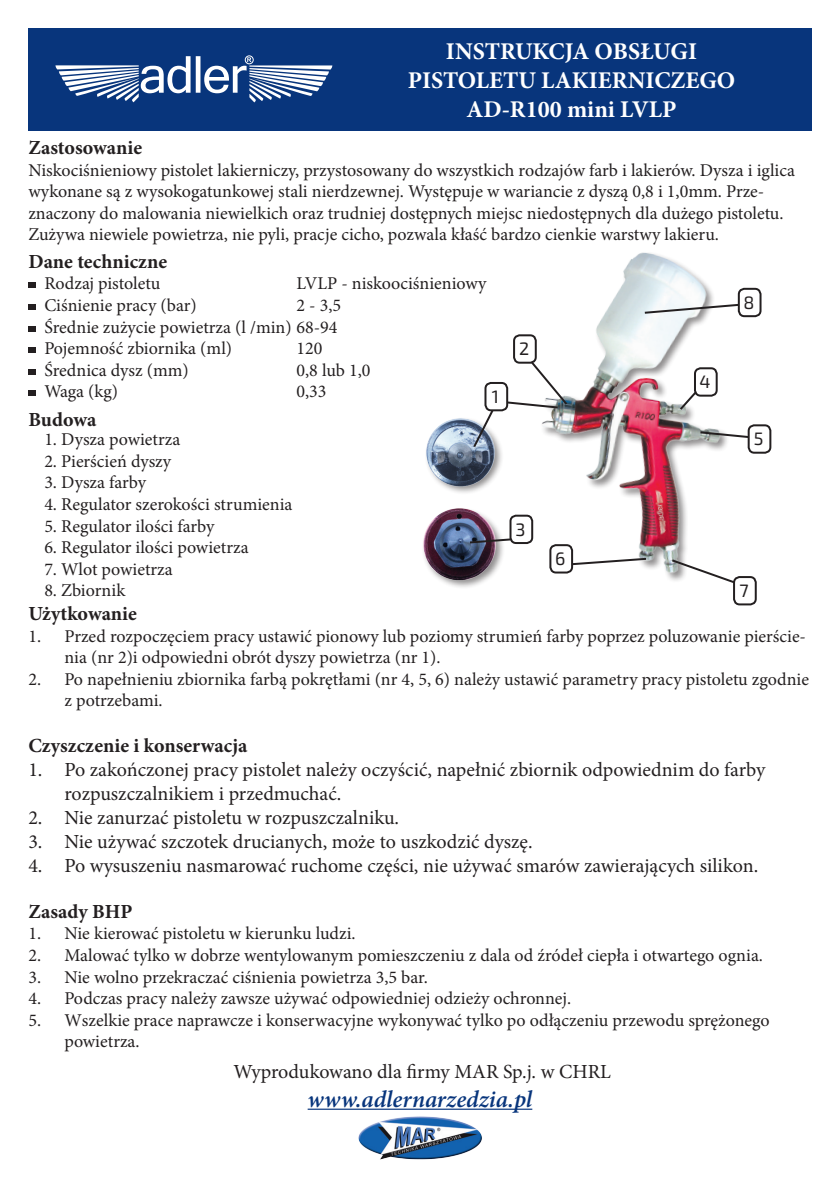
<style>
.page{position:relative;width:840px;height:1191px;background:#fff}
.page>*{position:absolute;margin:0;border:0;box-sizing:border-box;transform-origin:0 0}
.t1{font:700 24px/28.8px "Minion Pro";color:#fff;text-align:center}
.t2{font:italic 600 24px "Minion Pro";color:#08357c}
.t3{font:20px/24px "Minion Pro";color:#231f20}
.t4{font:700 20px "Minion Pro";color:#231f20}
.t5{font:18px/21.6px "Minion Pro";color:#231f20}
.t6{font:18px "Exo 2";color:#231f20}
</style>
<div class="page">
<div style="left:421px;top:417px;width:84px;height:172px;background:#231f20;opacity:.5"></div>
<img style="left:421px;top:417px;width:78px;height:74px">
<img style="left:421px;top:505px;width:79px;height:78px">
<img style="left:531px;top:252px;width:219px;height:326px">
<div style="left:28px;top:28px;width:783px;height:102px;background:#08357c"></div>
<svg style="left:55px;top:56px;width:277px;height:46px"></svg>
<div style="left:245px;top:55px;width:8px;height:9px;border:1px solid #fff;border-radius:50%"></div>
<hr style="left:307px;top:1108px;width:225px;height:1px;background:#08357c">
<img style="left:358px;top:1116px;width:124px;height:43px">
<div style="left:28px;top:282px;width:8px;height:6px;background:#231f20"></div>
<div style="left:28px;top:304px;width:8px;height:6px;background:#231f20"></div>
<div style="left:28px;top:326px;width:8px;height:6px;background:#231f20"></div>
<div style="left:28px;top:347px;width:8px;height:6px;background:#231f20"></div>
<div style="left:28px;top:369px;width:8px;height:6px;background:#231f20"></div>
<div style="left:28px;top:390px;width:8px;height:5px;background:#231f20"></div>
<svg style="left:467px;top:536px;width:42px;height:8px"></svg>
<svg style="left:471px;top:353px;width:98px;height:96px"></svg>
<svg style="left:572px;top:557px;width:75px;height:10px"></svg>
<svg style="left:669px;top:558px;width:76px;height:25px"></svg>
<svg style="left:642px;top:301px;width:96px;height:14px"></svg>
<svg style="left:677px;top:376px;width:32px;height:36px"></svg>
<svg style="left:698px;top:430px;width:49px;height:10px"></svg>
<div style="left:485px;top:383px;width:22px;height:27px;background:#fff;border-radius:6px"></div>
<div style="left:484px;top:382px;width:24px;height:29px;border:2px solid #231f20;border-radius:6px"></div>
<div style="left:514px;top:335px;width:21px;height:28px;background:#fff;border-radius:6px"></div>
<div style="left:513px;top:334px;width:23px;height:30px;border:2px solid #231f20;border-radius:6px"></div>
<div style="left:509px;top:514px;width:24px;height:30px;border:2px solid #231f20;border-radius:6px"></div>
<div style="left:694px;top:368px;width:22px;height:28px;background:#fff;border-radius:6px"></div>
<div style="left:693px;top:367px;width:24px;height:30px;border:2px solid #231f20;border-radius:6px"></div>
<div style="left:747px;top:424px;width:24px;height:30px;border:2px solid #231f20;border-radius:6px"></div>
<div style="left:550px;top:545px;width:21px;height:27px;background:#fff;border-radius:6px"></div>
<div style="left:549px;top:544px;width:23px;height:29px;border:2px solid #231f20;border-radius:6px"></div>
<div style="left:738px;top:289px;width:22px;height:27px;background:#fff;border-radius:6px"></div>
<div style="left:737px;top:288px;width:24px;height:29px;border:2px solid #231f20;border-radius:6px"></div>
<div style="left:733px;top:577px;width:22px;height:27px;background:#fff;border-radius:6px"></div>
<div style="left:732px;top:576px;width:24px;height:29px;border:2px solid #231f20;border-radius:6px"></div>
<h1 class="t1" style="left:407px;top:37px;width:329px">INSTRUKCJA OBSŁUGI<br>PISTOLETU LAKIERNICZEGO<br>AD-R100 mini LVLP</h1>
<p class="t4" style="left:28px;top:133px;width:115px">Zastosowanie</p>
<p class="t5" style="left:28px;top:159px;width:767px">Niskociśnieniowy pistolet lakierniczy, przystosowany do wszystkich rodzajów farb i lakierów. Dysza i iglica wykonane są z wysokogatunkowej stali nierdzewnej. Występuje w wariancie z dyszą 0,8 i 1,0mm. Prze&shy;znaczony do malowania niewielkich oraz trudniej dostępnych miejsc niedostępnych dla dużego pistoletu.<br>Zużywa niewiele powietrza, nie pyli, pracje cicho, pozwala kłaść bardzo cienkie warstwy lakieru.</p>
<p class="t4" style="left:28px;top:247px;width:140px">Dane techniczne</p>
<p class="t5" style="left:44px;top:273px;width:294px">Rodzaj pistoletu<br>Ciśnienie pracy (bar)<br>Średnie zużycie powietrza (l /min) 68-94<br>Pojemność zbiornika (ml)<br>Średnica dysz (mm)<br>Waga (kg)</p>
<p class="t5" style="left:296px;top:273px;width:191px">LVLP - niskoociśnieniowy<br>2 - 3,5</p>
<p class="t5" style="left:296px;top:338px;width:75px">120<br>0,8 lub 1,0<br>0,33</p>
<p class="t6" style="left:491px;top:386px;width:9px">1</p>
<p class="t4" style="left:28px;top:405px;width:70px">Budowa</p>
<p class="t5" style="left:44px;top:428px;width:137px">1. Dysza powietrza</p>
<p class="t5" style="left:44px;top:450px;width:128px">2. Pierścień dyszy</p>
<p class="t5" style="left:44px;top:472px;width:103px">3. Dysza farby</p>
<p class="t5" style="left:44px;top:493px;width:249px">4. Regulator szerokości strumienia</p>
<p class="t5" style="left:44px;top:515px;width:171px">5. Regulator ilości farby</p>
<p class="t5" style="left:44px;top:536px;width:206px">6. Regulator ilości powietrza</p>
<p class="t5" style="left:44px;top:558px;width:130px">7. Wlot powietrza</p>
<p class="t5" style="left:44px;top:580px;width:82px">8. Zbiornik</p>
<p class="t6" style="left:518px;top:338px;width:12px">2</p>
<p class="t6" style="left:515px;top:519px;width:12px">3</p>
<p class="t6" style="left:555px;top:548px;width:12px">6</p>
<p class="t6" style="left:699px;top:371px;width:13px">4</p>
<p class="t6" style="left:743px;top:292px;width:12px">8</p>
<p class="t6" style="left:753px;top:428px;width:11px">5</p>
<p class="t6" style="left:739px;top:580px;width:11px">7</p>
<p class="t4" style="left:28px;top:599px;width:110px">Użytkowanie</p>
<p class="t5" style="left:64px;top:625px;width:742px;text-indent:-36px">1. Przed rozpoczęciem pracy ustawić pionowy lub poziomy strumień farby poprzez poluzowanie pierście&shy;nia (nr 2)i odpowiedni obrót dyszy powietrza (nr 1).</p>
<p class="t5" style="left:64px;top:668px;width:745px;text-indent:-36px">2. Po napełnieniu zbiornika farbą pokrętłami (nr 4, 5, 6) należy ustawić parametry pracy pistoletu zgodnie z potrzebami.</p>
<p class="t4" style="left:28px;top:731px;width:220px">Czyszczenie i konserwacja</p>
<p class="t3" style="left:64px;top:757px;width:702px;text-indent:-36px">1. Po zakończonej pracy pistolet należy oczyścić, napełnić zbiornik odpowiednim do farby rozpuszczalnikiem i przedmuchać.</p>
<p class="t3" style="left:28px;top:805px;width:372px">2. Nie zanurzać pistoletu w rozpuszczalniku.</p>
<p class="t3" style="left:28px;top:829px;width:505px">3. Nie używać szczotek drucianych, może to uszkodzić dyszę.</p>
<p class="t3" style="left:28px;top:853px;width:731px">4. Po wysuszeniu nasmarować ruchome części, nie używać smarów zawierających silikon.</p>
<p class="t4" style="left:28px;top:897px;width:105px">Zasady BHP</p>
<p class="t5" style="left:28px;top:922px;width:328px">1. Nie kierować pistoletu w kierunku ludzi.</p>
<p class="t5" style="left:28px;top:944px;width:735px">2. Malować tylko w dobrze wentylowanym pomieszczeniu z dala od źródeł ciepła i otwartego ognia.</p>
<p class="t5" style="left:28px;top:966px;width:401px">3. Nie wolno przekraczać ciśnienia powietrza 3,5 bar.</p>
<p class="t5" style="left:28px;top:987px;width:544px">4. Podczas pracy należy zawsze używać odpowiedniej odzieży ochronnej.</p>
<p class="t5" style="left:64px;top:1009px;width:706px;text-indent:-36px">5. Wszelkie prace naprawcze i konserwacyjne wykonywać tylko po odłączeniu przewodu sprężonego powietrza.</p>
<p class="t3" style="left:233px;top:1059px;width:378px">Wyprodukowano dla firmy MAR Sp.j. w CHRL</p>
<h1 class="t2" style="left:307px;top:1082px;width:226px">www.adlernarzedzia.pl</h1>
</div>
